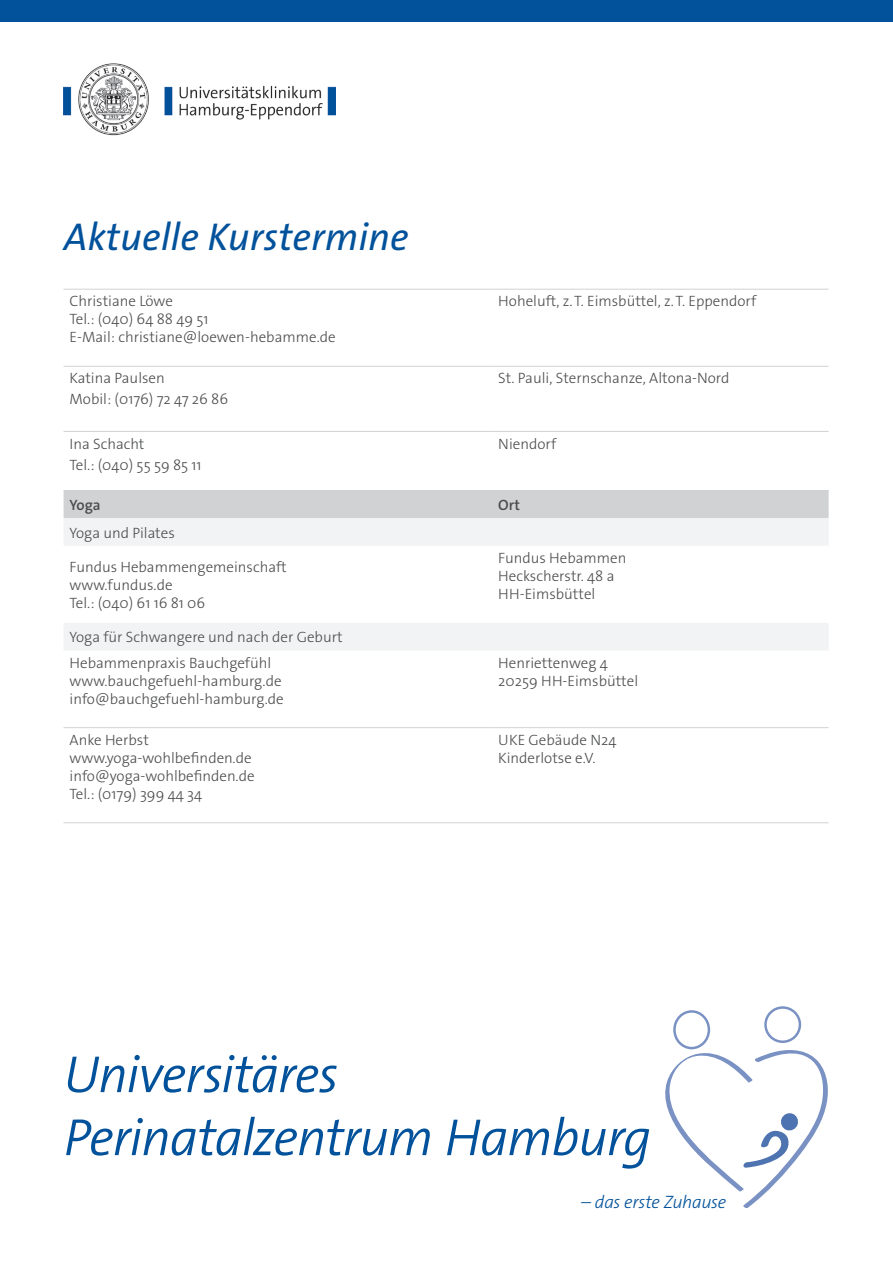
<style>
.page{position:relative;width:893px;height:1263px;background:#fff}
.page>*{position:absolute;margin:0;border:0;box-sizing:border-box;transform-origin:0 0}
.t1{font:italic 300 52.5px/63px "The Sans Os F";letter-spacing:-.025em;color:#01519b}
.t2{font:italic 39px "The Sans Os F";color:#01519b}
.t3{font:italic 300 18px "The Sans Os F";letter-spacing:-.02em;color:#01519b}
.t4{font:300 15px/18px "The Sans Os F";color:#4b4c4d}
.t5{font:600 15px "The Sans Os F";color:#4b4c4d}
</style>
<div class="page">
<div style="left:64px;top:491px;width:765px;height:27px;background:#d1d2d4"></div>
<svg style="left:64px;top:518px;width:764px;height:132px"></svg>
<hr style="left:64px;top:727px;width:428px;height:1px;background:#d1d2d4">
<hr style="left:492px;top:727px;width:337px;height:1px;background:#d1d2d4">
<hr style="left:64px;top:431px;width:428px;height:1px;background:#d1d2d4">
<hr style="left:492px;top:431px;width:337px;height:1px;background:#d1d2d4">
<hr style="left:64px;top:289px;width:428px;height:1px;background:#d1d2d4">
<hr style="left:492px;top:289px;width:337px;height:1px;background:#d1d2d4">
<hr style="left:64px;top:366px;width:428px;height:1px;background:#d1d2d4">
<hr style="left:492px;top:366px;width:337px;height:1px;background:#d1d2d4">
<hr style="left:64px;top:822px;width:428px;height:1px;background:#d1d2d4">
<hr style="left:492px;top:822px;width:337px;height:1px;background:#d1d2d4">
<hr style="left:64px;top:490px;width:428px;height:1px;background:#d1d2d4">
<hr style="left:492px;top:490px;width:337px;height:1px;background:#d1d2d4">
<img style="left:64px;top:64px;width:272px;height:71px">
<div style="left:0;top:0;width:893px;height:21px;background:#01519b"></div>
<div style="left:764px;top:1006px;width:37px;height:37px;border:2px solid #7a91c3;border-radius:50%"></div>
<div style="left:673px;top:1010px;width:37px;height:39px;border:2px solid #7a91c3;border-radius:50%"></div>
<svg style="left:665px;top:1048px;width:163px;height:160px"></svg>
<h2 class="t2" style="left:64px;top:212px;width:347px">Aktuelle Kurstermine</h2>
<p class="t4" style="left:70px;top:292px;width:268px">Christiane Löwe<br>Tel.: (040) 64 88 49 51<br>E-Mail: christiane@loewen-hebamme.de</p>
<p class="t4" style="left:498px;top:292px;width:259px">Hoheluft, z.T. Eimsbüttel, z.T. Eppendorf</p>
<p class="t4" style="left:70px;top:368px;width:160px;line-height:21px">Katina Paulsen<br>Mobil: (0176) 72 47 26 86</p>
<p class="t4" style="left:498px;top:369px;width:233px">St. Pauli, Sternschanze, Altona-Nord</p>
<p class="t4" style="left:70px;top:433px;width:134px;line-height:21px">Ina Schacht<br>Tel.: (040) 55 59 85 11</p>
<p class="t4" style="left:498px;top:435px;width:59px">Niendorf</p>
<p class="t5" style="left:70px;top:495px;width:33px">Yoga</p>
<p class="t5" style="left:498px;top:495px;width:23px">Ort</p>
<p class="t4" style="left:70px;top:524px;width:107px">Yoga und Pilates</p>
<p class="t4" style="left:70px;top:558px;width:219px">Fundus Hebammengemeinschaft www.fundus.de<br>Tel.: (040) 61 16 81 06</p>
<p class="t4" style="left:498px;top:549px;width:130px">Fundus Hebammen<br>Heckscherstr. 48 a<br>HH-Eimsbüttel</p>
<p class="t4" style="left:70px;top:625px;width:275px;line-height:25.3px">Yoga für Schwangere und nach der Geburt<br>Hebammenpraxis Bauchgefühl</p>
<p class="t4" style="left:70px;top:672px;width:216px">www.bauchgefuehl-hamburg.de info@bauchgefuehl-hamburg.de</p>
<p class="t4" style="left:498px;top:654px;width:141px">Henriettenweg 4<br>20259 HH-Eimsbüttel</p>
<p class="t4" style="left:70px;top:731px;width:186px">Anke Herbst www.yoga-wohlbefinden.de info@yoga-wohlbefinden.de<br>Tel.: (0179) 399 44 34</p>
<p class="t4" style="left:498px;top:731px;width:120px">UKE Gebäude N24<br>Kinderlotse e.V.</p>
<h1 class="t1" style="left:64px;top:1044px;width:589px">Universitäres<br>Perinatalzentrum Hamburg</h1>
<p class="t3" style="left:581px;top:1191px;width:147px">– das erste Zuhause</p>
</div>
